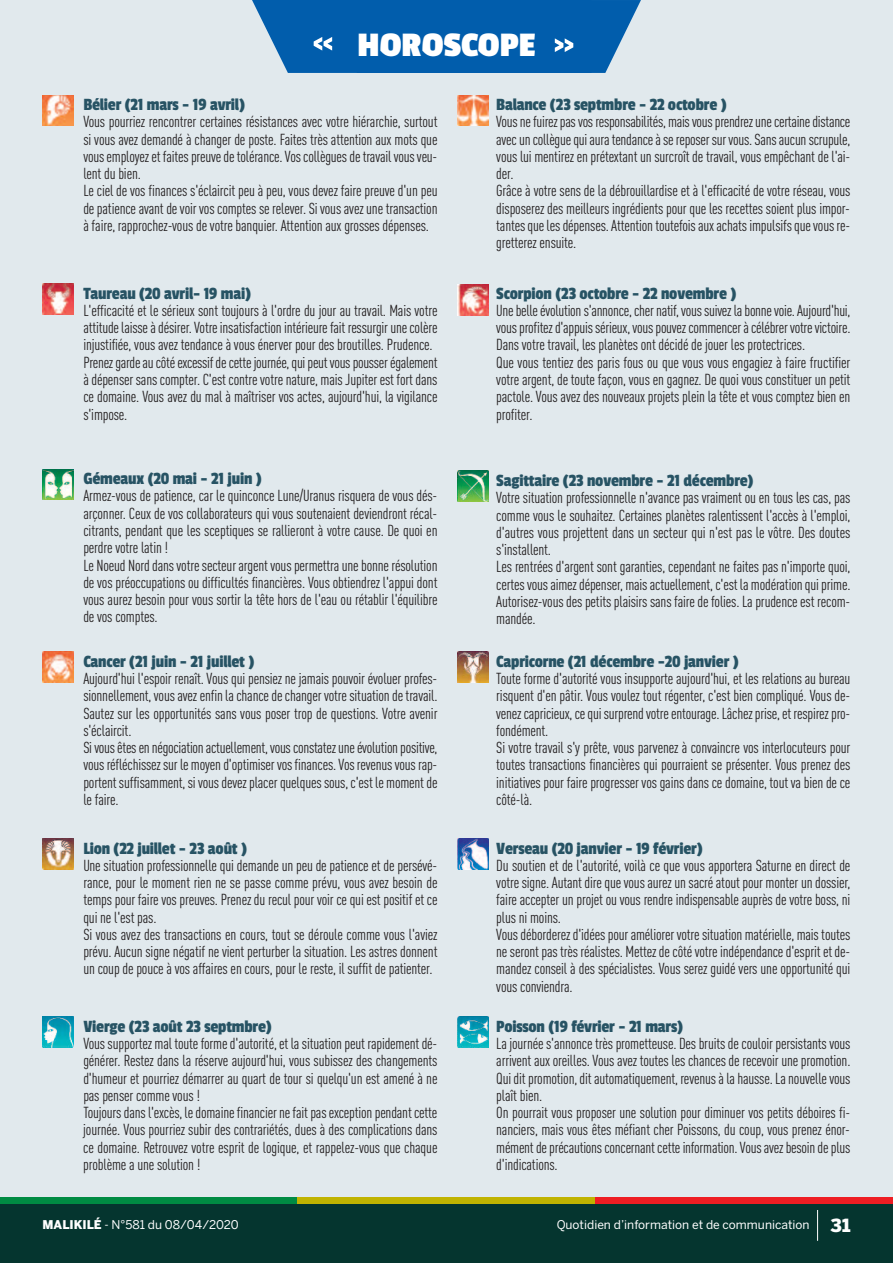
<style>
.page{position:relative;width:893px;height:1263px;background:#e1e9ed}
.page>*{position:absolute;margin:0;border:0;box-sizing:border-box;transform-origin:0 0}
.t1{font:700 36px "Passion One";color:#fff}
.t2{font:18px "Passion One";letter-spacing:-.01em;color:#275364}
.t3{font:condensed 15.75px/17.2px "DIN Pro";letter-spacing:-.01em;color:#231f20}
.t4{font:12px "Benton Sans";color:#fff}
.s1{font-weight:900}
.s2{font-weight:900;font-size:18px}
</style>
<div class="page">
<img style="left:43px;top:95px;width:31px;height:30px">
<img style="left:43px;top:284px;width:31px;height:30px">
<img style="left:43px;top:469px;width:31px;height:31px">
<img style="left:43px;top:652px;width:31px;height:31px">
<img style="left:43px;top:838px;width:31px;height:31px">
<img style="left:43px;top:1017px;width:31px;height:30px">
<img style="left:457px;top:95px;width:32px;height:31px">
<img style="left:457px;top:471px;width:32px;height:31px">
<img style="left:457px;top:285px;width:32px;height:30px">
<img style="left:457px;top:652px;width:32px;height:31px">
<img style="left:457px;top:838px;width:32px;height:31px">
<img style="left:457px;top:1017px;width:32px;height:30px">
<svg style="left:252px;top:0;width:389px;height:73px"></svg>
<div style="left:0;top:1203px;width:893px;height:60px;background:#05352f"></div>
<div style="left:0;top:1197px;width:298px;height:6px;background:#008b43"></div>
<div style="left:298px;top:1197px;width:297px;height:6px;background:#c0b301"></div>
<div style="left:595px;top:1197px;width:297px;height:6px;background:#ee1d23"></div>
<hr style="left:817px;top:1210px;width:1px;height:31px;background:#fff">
<h1 class="t1" style="left:358px;top:26px;width:179px">HOROSCOPE</h1>
<p class="t2" style="left:83px;top:95px;width:163px">Bélier (21 mars - 19 avril)</p>
<p class="t3" style="left:83px;top:115px;width:356px">Vous pourriez rencontrer certaines résistances avec votre hiérarchie, surtout si vous avez demandé à changer de poste. Faites très attention aux mots que vousemployezet faitespreuvedetolérance.Voscollèguesdetravailvousveu&shy;lent du bien.<br>Le ciel de vos finances s'éclaircit peu à peu, vous devez faire preuve d'un peu de patience avant de voir vos comptes se relever. Si vous avez une transaction à faire, rapprochez-vous de votre banquier. Attention aux grosses dépenses.</p>
<p class="t2" style="left:83px;top:284px;width:169px">Taureau (20 avril- 19 mai)</p>
<p class="t3" style="left:83px;top:303px;width:356px">L'efficacité et le sérieux sont toujours à l'ordre du jour au travail. Mais votre attitudelaisseàdésirer.Votreinsatisfactionintérieurefait ressurgirunecolère injustifiée, vous avez tendance à vous énerver pour des broutilles. Prudence.<br>Prenezgardeaucôtéexcessifdecettejournée,quipeutvouspousserégalement à dépenser sans compter. C'est contre votre nature, mais Jupiter est fort dans ce domaine. Vous avez du mal à maîtriser vos actes, aujourd'hui, la vigilance s'impose.</p>
<p class="t2" style="left:83px;top:469px;width:180px">Gémeaux (20 mai - 21 juin )</p>
<p class="t3" style="left:83px;top:489px;width:356px">Armez-vous de patience, car le quinconce Lune/Uranus risquera de vous dés&shy;arçonner. Ceux de vos collaborateurs qui vous soutenaient deviendront récal&shy;citrants, pendant que les sceptiques se rallieront à votre cause. De quoi en perdre votre latin !<br>Le Noeud Nord dans votre secteur argent vous permettra une bonne résolution de vos préoccupations ou difficultés financières. Vous obtiendrez l'appui dont vous aurez besoin pour vous sortir la tête hors de l'eau ou rétablir l'équilibre de vos comptes.</p>
<p class="t2" style="left:83px;top:652px;width:172px">Cancer (21 juin - 21 juillet )</p>
<p class="t3" style="left:83px;top:671px;width:356px">Aujourd'hui l'espoir renaît. Vous qui pensiez ne jamais pouvoir évoluer profes&shy;sionnellement, vous avez enfin la chance de changer votre situation de travail.<br>Sautez sur les opportunités sans vous poser trop de questions. Votre avenir s'éclaircit.<br>Sivousêtesennégociationactuellement,vousconstatezuneévolutionpositive, vousréfléchissezsur le moyend'optimiservosfinances.Vosrevenusvousrap&shy;portentsuffisamment,sivousdevezplacerquelquessous,c'est le momentde le faire.</p>
<p class="t2" style="left:83px;top:838px;width:165px">Lion (22 juillet - 23 août )</p>
<p class="t3" style="left:83px;top:858px;width:356px">Une situation professionnelle qui demande un peu de patience et de persévé&shy;rance, pour le moment rien ne se passe comme prévu, vous avez besoin de temps pour faire vos preuves. Prenez du recul pour voir ce qui est positif et ce qui ne l'est pas.<br>Si vous avez des transactions en cours, tout se déroule comme vous l'aviez prévu. Aucun signe négatif ne vient perturber la situation. Les astres donnent un coup de pouce à vos affaires en cours, pour le reste, il suffit de patienter.</p>
<p class="t2" style="left:83px;top:1017px;width:190px">Vierge (23 août 23 septmbre)</p>
<p class="t3" style="left:83px;top:1036px;width:356px">Vous supportez mal toute forme d'autorité, et la situation peut rapidement dé&shy;générer. Restez dans la réserve aujourd'hui, vous subissez des changements d'humeur et pourriez démarrer au quart de tour si quelqu'un est amené à ne pas penser comme vous !<br>Toujoursdansl'excès, ledomainefinanciernefaitpasexceptionpendantcette journée. Vous pourriez subir des contrariétés, dues à des complications dans ce domaine. Retrouvez votre esprit de logique, et rappelez-vous que chaque problème a une solution !</p>
<p class="t2" style="left:496px;top:95px;width:232px">Balance (23 septmbre - 22 octobre )</p>
<p class="t3" style="left:496px;top:115px;width:356px">Vousnefuirezpasvosresponsabilités,maisvousprendrezunecertainedistance avecuncollèguequiauratendanceàsereposersurvous.Sansaucunscrupule, vous lui mentirez en prétextant un surcroît de travail, vous empêchant de l'ai&shy;der.<br>Grâce à votre sens de la débrouillardise et à l'efficacité de votre réseau, vous disposerez des meilleurs ingrédients pour que les recettes soient plus impor&shy;tantesquelesdépenses.Attentiontoutefoisauxachatsimpulsifsquevousre&shy;gretterez ensuite.</p>
<p class="t2" style="left:496px;top:284px;width:242px">Scorpion (23 octobre - 22 novembre )</p>
<p class="t3" style="left:496px;top:303px;width:356px">Unebelleévolutions'annonce,chernatif,voussuivez labonnevoie.Aujourd'hui, vousprofitezd'appuissérieux,vouspouvezcommenceràcélébrervotrevictoire.<br>Dans votre travail, les planètes ont décidé de jouer les protectrices.<br>Que vous tentiez des paris fous ou que vous vous engagiez à faire fructifier votre argent, de toute façon, vous en gagnez. De quoi vous constituer un petit pactole. Vous avez des nouveaux projets plein la tête et vous comptez bien en profiter.</p>
<p class="t2" style="left:496px;top:471px;width:259px">Sagittaire (23 novembre - 21 décembre)</p>
<p class="t3" style="left:496px;top:491px;width:356px">Votre situation professionnelle n'avance pas vraiment ou en tous les cas, pas comme vous le souhaitez. Certaines planètes ralentissent l'accès à l'emploi, d'autres vous projettent dans un secteur qui n'est pas le vôtre. Des doutes s'installent.<br>Les rentrées d'argent sont garanties, cependant ne faites pas n'importe quoi, certesvousaimezdépenser, maisactuellement,c'est la modérationquiprime.<br>Autorisez-vous des petits plaisirs sans faire de folies. La prudence est recom&shy;mandée.</p>
<p class="t2" style="left:496px;top:652px;width:244px">Capricorne (21 décembre -20 janvier )</p>
<p class="t3" style="left:496px;top:671px;width:356px">Toute forme d'autorité vous insupporte aujourd'hui, et les relations au bureau risquent d'en pâtir. Vous voulez tout régenter, c'est bien compliqué. Vous de&shy;venezcapricieux,cequisurprendvotreentourage.Lâchezprise,et respirezpro&shy;fondément.<br>Si votre travail s'y prête, vous parvenez à convaincre vos interlocuteurs pour toutes transactions financières qui pourraient se présenter. Vous prenez des initiatives pour faire progresser vos gains dans ce domaine, tout va bien de ce côté-là.</p>
<p class="t2" style="left:496px;top:838px;width:208px">Verseau (20 janvier - 19 février)</p>
<p class="t3" style="left:496px;top:858px;width:356px">Du soutien et de l'autorité, voilà ce que vous apportera Saturne en direct de votre signe. Autant dire que vous aurez un sacré atout pour monter un dossier, faire accepter un projet ou vous rendre indispensable auprès de votre boss, ni plus ni moins.<br>Vous déborderez d'idées pour améliorer votre situation matérielle, mais toutes ne seront pas très réalistes. Mettez de côté votre indépendance d'esprit et de&shy;mandez conseil à des spécialistes. Vous serez guidé vers une opportunité qui vous conviendra.</p>
<p class="t2" style="left:496px;top:1017px;width:188px">Poisson (19 février - 21 mars)</p>
<p class="t3" style="left:496px;top:1036px;width:356px">La journée s'annonce très prometteuse. Des bruits de couloir persistants vous arrivent aux oreilles. Vous avez toutes les chances de recevoir une promotion.<br>Qui dit promotion, dit automatiquement, revenus à la hausse. La nouvelle vous plaît bien.<br>On pourrait vous proposer une solution pour diminuer vos petits déboires fi&shy;nanciers, mais vous êtes méfiant cher Poissons, du coup, vous prenez énor&shy;mémentdeprécautionsconcernantcetteinformation.Vousavezbesoindeplus d'indications.</p>
<p class="t4" style="left:43px;top:1218px;width:198px"><span class="s1">MALIKILÉ</span> - N°581 du 08/04/2020</p>
<p class="t4" style="left:557px;top:1218px;width:295px">Quotidien d’information et de communication <span class="s2">31</span></p>
</div>
